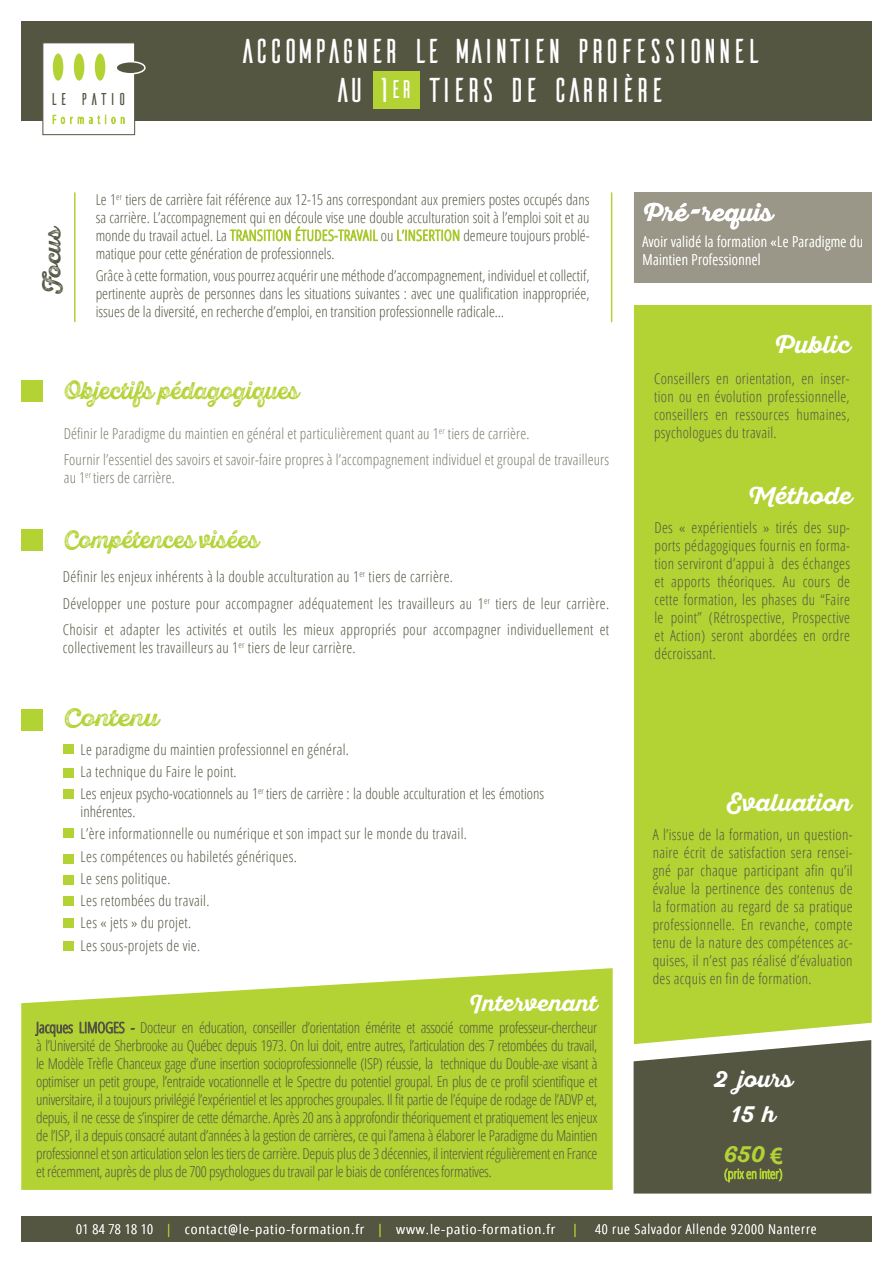
<style>
.page{position:relative;width:893px;height:1263px;background:#fff}
.page>*{position:absolute;margin:0;border:0;box-sizing:border-box;transform-origin:0 0}
.t1{font:34.5px/39.2px "Ailerons";letter-spacing:-.18em;color:#fff;text-align:center}
.t2{font:24px "Sant Elia Rough Alt Bold Thr DMO";color:#b3d234;scale:.87 1}
.t3{font:24px "Sant Elia Script Bold DMO";color:#fff}
.t4{font:24px "Sant Elia Rough Alt Bold Thr DMO";color:#b3d234}
.t5{font:22.5px/35.5px "Sant Elia Script Bold DMO";color:#fff;text-align:center}
.t6{font:22.5px "Sant Elia Rough Alt Bold Thr DMO";color:#545642}
.t7{font:22.5px "Sant Elia Script Bold DMO";color:#b3d234}
.t8{font:17.1px "Ailerons";color:#545642}
.t9{font:300 condensed 15px/18px "Open Sans";letter-spacing:.02em;color:#545642;text-align:justify}
.t10{font:300 condensed 15px/26.5px "Open Sans";letter-spacing:.01em;color:#7b7969}
.t11{font:300 condensed 15px/22.2px "Open Sans";color:#545642}
.t12{font:300 condensed 15px/18px "Open Sans";letter-spacing:.02em;color:#fff}
.t13{font:300 condensed 13.5px "Open Sans";letter-spacing:.05em;color:#fff;scale:1.11 1}
.t14{font:300 condensed 13.2px "Open Sans";letter-spacing:.05em;color:#fff;scale:1.25 1}
.t15{font:300 condensed 13.2px "Open Sans";color:#b3d234;scale:1.25 1}
.s1{font-size:25.5px}
.s2{color:#a1c030}
.s3{font-family:"Script MT Bold";font-size:36px}
.s4{font-family:"Arial";font-weight:700}
.s5{font-size:13.2px;color:#b3d234}
.s6{color:#b3d234}
</style>
<div class="page">
<div style="left:633px;top:192px;width:239px;height:853px;background:#b3d234"></div>
<div style="left:21px;top:21px;width:851px;height:100px;background:#545642"></div>
<div style="left:21px;top:1216px;width:851px;height:26px;background:#545642"></div>
<div style="left:43px;top:43px;width:92px;height:92px;background:#fff;border:1px solid #545642"></div>
<div style="left:53px;top:54px;width:10px;height:27px;background:#b3d234;border-radius:50%"></div>
<div style="left:74px;top:54px;width:10px;height:27px;background:#b3d234;border-radius:50%"></div>
<div style="left:95px;top:54px;width:10px;height:27px;background:#b3d234;border-radius:50%"></div>
<div style="left:115px;top:61px;width:31px;height:13px;border:3px solid #fff;border-radius:50%"></div>
<div style="left:117px;top:62px;width:27px;height:11px;background:#545642;border-radius:50%"></div>
<svg style="left:53px;top:115px;width:72px;height:9px"></svg>
<svg style="left:634px;top:1040px;width:237px;height:153px"></svg>
<svg style="left:230px;top:226px;width:148px;height:16px"></svg>
<svg style="left:397px;top:229px;width:62px;height:13px"></svg>
<hr style="left:74px;top:192px;width:2px;height:130px;background:#b3d234">
<hr style="left:611px;top:192px;width:1px;height:130px;background:#b3d234">
<div style="left:21px;top:381px;width:22px;height:21px;background:#b3d234"></div>
<div style="left:21px;top:709px;width:22px;height:21px;background:#b3d234"></div>
<div style="left:21px;top:529px;width:22px;height:22px;background:#b3d234"></div>
<div style="left:373px;top:71px;width:47px;height:37px;background:#b3d234"></div>
<div style="left:64px;top:744px;width:10px;height:10px;background:#b3d234"></div>
<div style="left:64px;top:768px;width:10px;height:9px;background:#b3d234"></div>
<div style="left:64px;top:789px;width:10px;height:10px;background:#b3d234"></div>
<div style="left:64px;top:828px;width:10px;height:10px;background:#b3d234"></div>
<div style="left:64px;top:854px;width:10px;height:10px;background:#b3d234"></div>
<div style="left:64px;top:875px;width:10px;height:10px;background:#b3d234"></div>
<div style="left:64px;top:896px;width:10px;height:10px;background:#b3d234"></div>
<div style="left:64px;top:918px;width:10px;height:9px;background:#b3d234"></div>
<div style="left:64px;top:941px;width:10px;height:10px;background:#b3d234"></div>
<svg style="left:21px;top:968px;width:592px;height:222px;fill:#b3d234"></svg>
<div style="left:634px;top:193px;width:238px;height:95px;background:#9a9789"></div>
<div style="left:632px;top:284px;width:255px;height:21px;background:#fff"></div>
<svg style="left:35px;top:1020px;width:38px;height:17px"></svg>
<svg style="left:80px;top:1020px;width:45px;height:13px"></svg>
<p class="t8" style="left:49px;top:90px;width:80px">LE PATIO</p>
<h1 class="t1" style="left:238px;top:32px;width:526px">ACCOMPAGNER LE MAINTIEN PROFESSIONNEL<br>AU 1<span class="s1">ER</span> TIERS DE CARRIÈRE</h1>
<h3 class="t6" style="left:40px;top:294px;width:70px;rotate:-90deg">Focus</h3>
<p class="t9" style="left:96px;top:190px;width:495px">Le 1<sup>er</sup> tiers de carrière fait référence aux 12-15 ans correspondant aux premiers postes occupés dans sa carrière. L’accompagnement qui en découle vise une double acculturation soit à l’emploi soit et au monde du travail actuel. La <span class="s2">TRANSITION ÉTUDES-TRAVAIL</span> ou <span class="s2">L’INSERTION</span> demeure toujours problé&shy;matique pour cette génération de professionnels.</p>
<p class="t9" style="left:96px;top:266px;width:495px">Grâce à cette formation, vous pourrez acquérir une méthode d’accompagnement, individuel et collectif, pertinente auprès de personnes dans les situations suivantes : avec une qualification inappropriée, issues de la diversité, en recherche d’emploi, en transition professionnelle radicale…</p>
<h2 class="t2" style="left:64px;top:377px;width:271px">Objectifs pédagogiques</h2>
<p class="t10" style="left:64px;top:419px;width:547px">Définir le Paradigme du maintien en général et particulièrement quant au 1<sup>er</sup> tiers de carrière.<br>Fournir l’essentiel des savoirs et savoir-faire propres à l’accompagnement individuel et groupal de travailleurs</p>
<p class="t10" style="left:64px;top:464px;width:113px">au 1<sup>er</sup> tiers de carrière.</p>
<h2 class="t2" style="left:64px;top:525px;width:226px">Compétences visées</h2>
<p class="t9" style="left:63px;top:563px;width:548px;line-height:26.5px;text-align:left">Définir les enjeux inhérents à la double acculturation au 1<sup>er</sup> tiers de carrière.<br>Développer une posture pour accompagner adéquatement les travailleurs au 1<sup>er</sup> tiers de leur carrière.<br>Choisir et adapter les activités et outils les mieux appropriés pour accompagner individuellement et</p>
<p class="t9" style="left:63px;top:638px;width:294px">collectivement les travailleurs au 1<sup>er</sup> tiers de leur carrière.</p>
<h2 class="t4" style="left:64px;top:704px;width:96px">Contenu</h2>
<p class="t11" style="left:81px;top:737px;width:465px">Le paradigme du maintien professionnel en général.<br>La technique du Faire le point.<br>Les enjeux psycho-vocationnels au 1<sup>er</sup> tiers de carrière : la double acculturation et les émotions</p>
<p class="t9" style="left:81px;top:800px;width:388px;line-height:22.2px;text-align:left">inhérentes.<br>L’ère informationnelle ou numérique et son impact sur le monde du travail.<br>Les compétences ou habiletés génériques.<br>Le sens politique.<br>Les retombées du travail.<br>Les « jets » du projet.<br>Les sous-projets de vie.</p>
<h3 class="t5" style="left:469px;top:985px;width:130px">Intervenant</h3>
<p class="t9" style="left:36px;top:1018px;width:563px">Jacques LIMOGES - Docteur en éducation, conseiller d’orientation émérite et associé comme professeur-chercheur à l’Université de Sherbrooke au Québec depuis 1973. On lui doit, entre autres, l’articulation des 7 retombées du travail, le Modèle Trèfle Chanceux gage d’une insertion socioprofessionnelle (ISP) réussie, la technique du Double-axe visant à optimiser un petit groupe, l’entraide vocationnelle et le Spectre du potentiel groupal. En plus de ce profil scientifique et universitaire, il a toujours privilégié l’expérientiel et les approches groupales. Il fit partie de l’équipe de rodage de l’ADVP et, depuis, il ne cesse de s’inspirer de cette démarche. Après 20 ans à approfondir théoriquement et pratiquement les enjeux de l’ISP, il a depuis consacré autant d’années à la gestion de carrières, ce qui l’amena à élaborer le Paradigme du Maintien professionnel et son articulation selon les tiers de carrière. Depuis plus de 3 décennies, il intervient régulièrement en France et récemment, auprès de plus de 700 psychologues du travail par le biais de conférences formatives.</p>
<h2 class="t3" style="left:642px;top:198px;width:132px">Pré<span class="s3">-</span>requis</h2>
<p class="t12" style="left:642px;top:232px;width:222px">Avoir validé la formation «Le Paradigme du<br>Maintien Professionnel</p>
<h2 class="t3" style="left:774px;top:331px;width:78px">Public</h2>
<p class="t9" style="left:654px;top:369px;width:197px">Conseillers en orientation, en inser&shy;tion ou en évolution professionnelle, conseillers en ressources humaines, psychologues du travail.</p>
<h2 class="t3" style="left:748px;top:482px;width:105px">Méthode</h2>
<p class="t9" style="left:654px;top:518px;width:197px">Des « expérientiels » tirés des sup&shy;ports pédagogiques fournis en forma&shy;tion serviront d’appui à des échanges et apports théoriques. Au cours de cette formation, les phases du “Faire le point” (Rétrospective, Prospective et Action) seront abordées en ordre décroissant.</p>
<h2 class="t3" style="left:727px;top:788px;width:126px">Evaluation</h2>
<p class="t9" style="left:653px;top:825px;width:201px">A l’issue de la formation, un question&shy;naire écrit de satisfaction sera rensei&shy;gné par chaque participant afin qu’il évalue la pertinence des contenus de la formation au regard de sa pratique professionnelle. En revanche, compte tenu de la nature des compétences ac&shy;quises, il n’est pas réalisé d’évaluation des acquis en fin de formation.</p>
<h3 class="t5" style="left:714px;top:1061px;width:80px">2 jours<br>15 h</h3>
<h3 class="t7" style="left:724px;top:1141px;width:61px">650 <span class="s4">€</span></h3>
<p class="t13" style="left:76px;top:1220px;width:88px">01 84 78 18 10 <span class="s5">|</span></p>
<p class="t14" style="left:185px;top:1220px;width:161px">contact@le-patio-formation.fr <span class="s6">|</span></p>
<p class="t14" style="left:396px;top:1220px;width:129px">www.le-patio-formation.fr</p>
<p class="t15" style="left:572px;top:1220px;width:7px">|</p>
<p class="t13" style="left:595px;top:1220px;width:201px">40 rue Salvador Allende 92000 Nanterre</p>
</div>
